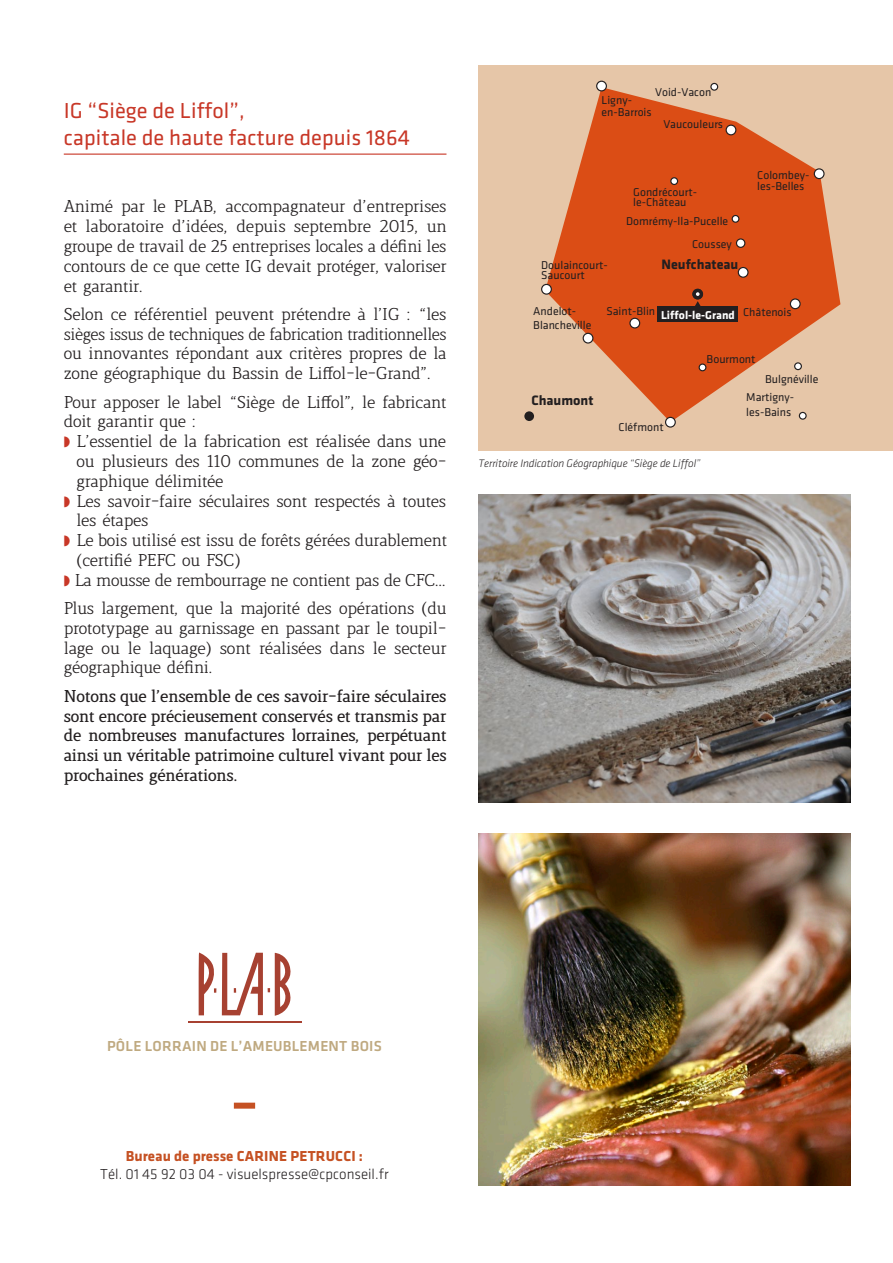
<style>
.page{position:relative;width:893px;height:1263px;background:#fff}
.page>*{position:absolute;margin:0;border:0;box-sizing:border-box;transform-origin:0 0}
.t1{font:22.5px/27px "Klavika";color:#c83727}
.t2{font:300 16.5px/19.8px "Lenga";letter-spacing:-.01em;color:#231f20;text-align:justify}
.t3{font:700 16.5px/19.8px "Lenga";letter-spacing:-.01em;color:#231f20;text-align:justify}
.t4{font:300 15px/18px "Klavika";color:#231f20;text-align:center}
.t5{font:500 15px "Klavika";letter-spacing:.015em;color:#bfa980}
.t6{font:700 14.1px "Klavika";color:#231f20}
.t7{font:11.85px/11.9px "Klavika";color:#231f20}
.t8{font:700 11.85px "Klavika";color:#fff}
.t9{font:italic 300 11.25px "Klavika";letter-spacing:-.01em;color:#231f20}
.s1{color:#c83727}
.s2{font-weight:700;color:#c55123}
</style>
<div class="page">
<svg style="left:198px;top:952px;width:93px;height:64px"></svg>
<hr style="left:188px;top:1022px;width:113px;height:1px;background:#a74131">
<hr style="left:64px;top:154px;width:382px;height:1px;background:#c83727">
<img style="left:478px;top:833px;width:372px;height:352px">
<div style="left:478px;top:65px;width:415px;height:386px;background:#e6c6a8"></div>
<svg style="left:545px;top:87px;width:295px;height:333px;fill:#db4d15"></svg>
<div style="left:597px;top:81px;width:9px;height:10px;background:#fff;border-radius:50%"></div>
<div style="left:596px;top:81px;width:11px;height:10px;border:1px solid #231f20;border-radius:50%"></div>
<div style="left:542px;top:284px;width:9px;height:10px;background:#fff;border-radius:50%"></div>
<div style="left:541px;top:284px;width:11px;height:11px;border:1px solid #231f20;border-radius:50%"></div>
<svg style="left:814px;top:169px;width:10px;height:10px"></svg>
<div style="left:814px;top:168px;width:11px;height:11px;border:1px solid #231f20;border-radius:50%"></div>
<div style="left:726px;top:125px;width:10px;height:10px;background:#fff;border-radius:50%"></div>
<div style="left:726px;top:125px;width:10px;height:10px;border:1px solid #231f20;border-radius:50%"></div>
<svg style="left:790px;top:299px;width:10px;height:10px"></svg>
<div style="left:790px;top:298px;width:11px;height:11px;border:1px solid #231f20;border-radius:50%"></div>
<div style="left:666px;top:417px;width:9px;height:10px;background:#fff;border-radius:50%"></div>
<div style="left:665px;top:417px;width:11px;height:11px;border:1px solid #231f20;border-radius:50%"></div>
<div style="left:524px;top:411px;width:10px;height:10px;background:#231f20;border-radius:50%"></div>
<div style="left:630px;top:318px;width:10px;height:10px;background:#fff;border-radius:50%"></div>
<div style="left:629px;top:318px;width:11px;height:10px;border:1px solid #231f20;border-radius:50%"></div>
<div style="left:583px;top:333px;width:10px;height:10px;background:#fff;border-radius:50%"></div>
<div style="left:583px;top:333px;width:10px;height:11px;border:1px solid #231f20;border-radius:50%"></div>
<svg style="left:738px;top:267px;width:10px;height:10px"></svg>
<div style="left:738px;top:267px;width:11px;height:11px;border:1px solid #231f20;border-radius:50%"></div>
<div style="left:736px;top:239px;width:9px;height:8px;background:#fff;border-radius:50%"></div>
<div style="left:736px;top:238px;width:9px;height:10px;border:1px solid #231f20;border-radius:50%"></div>
<div style="left:699px;top:364px;width:7px;height:7px;background:#fff;border-radius:50%"></div>
<div style="left:699px;top:363px;width:7px;height:8px;border:1px solid #231f20;border-radius:50%"></div>
<div style="left:732px;top:215px;width:7px;height:7px;background:#fff;border-radius:50%"></div>
<div style="left:732px;top:215px;width:7px;height:8px;border:1px solid #231f20;border-radius:50%"></div>
<div style="left:671px;top:178px;width:7px;height:6px;background:#fff;border-radius:50%"></div>
<div style="left:670px;top:177px;width:8px;height:8px;border:1px solid #231f20;border-radius:50%"></div>
<div style="left:692px;top:289px;width:11px;height:10px;background:#231f20;border-radius:50%"></div>
<div style="left:658px;top:306px;width:80px;height:16px;background:#231f20"></div>
<svg style="left:694px;top:292px;width:8px;height:14px"></svg>
<div style="left:711px;top:83px;width:7px;height:7px;background:#fff;border-radius:50%"></div>
<div style="left:710px;top:83px;width:8px;height:8px;border:1px solid #231f20;border-radius:50%"></div>
<div style="left:795px;top:363px;width:6px;height:7px;background:#fff;border-radius:50%"></div>
<div style="left:794px;top:362px;width:8px;height:8px;border:1px solid #231f20;border-radius:50%"></div>
<div style="left:799px;top:412px;width:7px;height:7px;background:#fff;border-radius:50%"></div>
<div style="left:799px;top:412px;width:8px;height:8px;border:1px solid #231f20;border-radius:50%"></div>
<img style="left:478px;top:495px;width:372px;height:307px">
<div style="left:234px;top:1103px;width:21px;height:6px;background:#c55123"></div>
<p class="t1" style="left:64px;top:97px;width:347px">IG “Siège de Liffol”,<br>capitale de haute facture depuis 1864</p>
<p class="t2" style="left:64px;top:198px;width:384px">Animé par le PLAB, accompagnateur d’entreprises et laboratoire d’idées, depuis septembre 2015, un groupe de travail de 25 entreprises locales a défini les contours de ce que cette IG devait protéger, valoriser et garantir.</p>
<p class="t2" style="left:64px;top:305px;width:384px">Selon ce référentiel peuvent prétendre à l’IG : “les sièges issus de techniques de fabrication traditionnelles ou innovantes répondant aux critères propres de la zone géographique du Bassin de Liffol-le-Grand”.</p>
<p class="t2" style="left:64px;top:393px;width:384px">Pour apposer le label “Siège de Liffol”, le fabricant doit garantir que :</p>
<p class="t2" style="left:76px;top:432px;width:372px;text-indent:-13px"><span class="s1">◗</span> L’essentiel de la fabrication est réalisée dans une ou plusieurs des 110 communes de la zone géo&shy;graphique délimitée</p>
<p class="t2" style="left:76px;top:492px;width:371px;text-indent:-13px"><span class="s1">◗</span> Les savoir-faire séculaires sont respectés à toutes les étapes</p>
<p class="t2" style="left:76px;top:531px;width:372px;text-indent:-13px"><span class="s1">◗</span> Le bois utilisé est issu de forêts gérées durablement (certifié PEFC ou FSC)</p>
<p class="t2" style="left:64px;top:571px;width:384px"><span class="s1">◗</span> La mousse de rembourrage ne contient pas de CFC…</p>
<p class="t2" style="left:64px;top:599px;width:384px">Plus largement, que la majorité des opérations (du prototypage au garnissage en passant par le toupil&shy;lage ou le laquage) sont réalisées dans le secteur géographique défini.</p>
<p class="t3" style="left:64px;top:687px;width:384px">Notons que l’ensemble de ces savoir-faire séculaires sont encore précieusement conservés et transmis par de nombreuses manufactures lorraines, perpétuant ainsi un véritable patrimoine culturel vivant pour les prochaines générations.</p>
<p class="t7" style="left:655px;top:86px;width:58px">Void-Vacon</p>
<p class="t7" style="left:601px;top:94px;width:52px">Ligny&shy;en-Barrois</p>
<p class="t7" style="left:663px;top:118px;width:61px">Vaucouleurs</p>
<p class="t7" style="left:541px;top:260px;width:68px;line-height:10.6px">Doulaincourt-<br>Saucourt</p>
<p class="t7" style="left:633px;top:187px;width:65px;line-height:10.6px">Gondrécourt&shy;le-Château</p>
<p class="t7" style="left:626px;top:210px;width:107px;line-height:22.4px;text-align:right">Domrémy-lla-Pucelle<br>Coussey</p>
<p class="t6" style="left:661px;top:257px;width:78px">Neufchateau</p>
<p class="t7" style="left:757px;top:169px;width:54px">Colombey&shy;les-Belles</p>
<p class="t7" style="left:533px;top:305px;width:45px">Andelot-</p>
<p class="t7" style="left:606px;top:305px;width:50px">Saint-Blin</p>
<p class="t7" style="left:533px;top:319px;width:60px">Blancheville</p>
<p class="t7" style="left:743px;top:306px;width:50px">Châtenois</p>
<p class="t7" style="left:707px;top:354px;width:50px">Bourmont</p>
<p class="t8" style="left:661px;top:308px;width:75px">Liffol-le-Grand</p>
<p class="t6" style="left:531px;top:392px;width:64px">Chaumont</p>
<p class="t7" style="left:619px;top:421px;width:47px">Cléfmont</p>
<p class="t9" style="left:478px;top:458px;width:223px">Territoire Indication Géographique “Siège de Liffol”</p>
<p class="t7" style="left:746px;top:369px;width:74px;line-height:18.9px;text-indent:19px">Bulgnéville<br>Martigny-</p>
<p class="t7" style="left:746px;top:406px;width:46px">les-Bains</p>
<p class="t5" style="left:107px;top:1038px;width:276px">PÔLE LORRAIN DE L’AMEUBLEMENT BOIS</p>
<p class="t4" style="left:100px;top:1147px;width:290px"><span class="s2">Bureau de presse CARINE PETRUCCI :<br></span>Tél. 01 45 92 03 04 - visuelspresse@cpconseil.fr</p>
</div>
